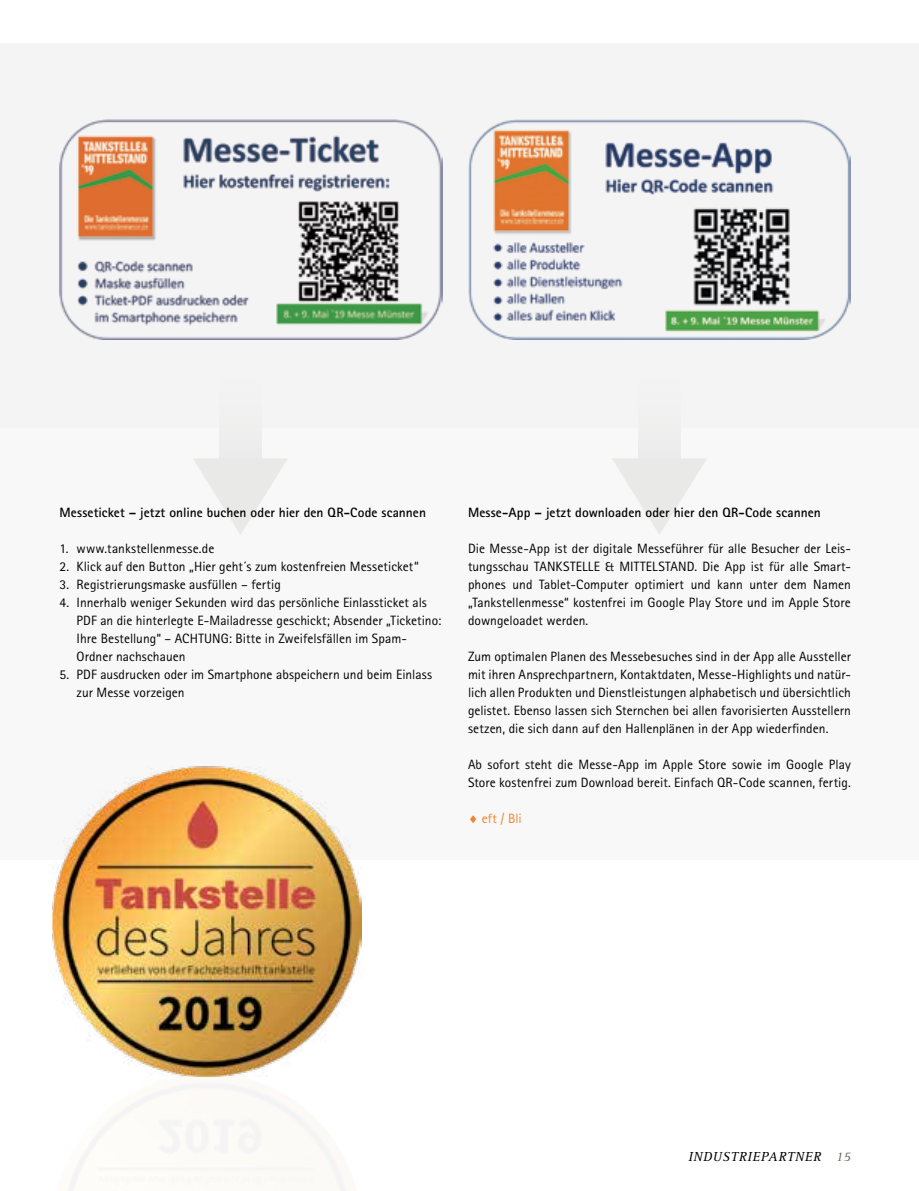
<style>
.page{position:relative;width:919px;height:1191px;background:#fff}
.page>*{position:absolute;margin:0;border:0;box-sizing:border-box;transform-origin:0 0}
.t1{font:13.5px/18px "Rotis Sans Serif Pro";letter-spacing:.005em;color:#000}
.t2{font:700 13.5px "Rotis Sans Serif Pro";letter-spacing:.005em;color:#000}
.t3{font:italic 13.5px "Rotis Serif Pro";letter-spacing:.05em;color:#000}
.t4{font:13.5px "Rotis Sans Serif Pro";letter-spacing:.005em;color:#ee842f}
.s1{color:#6a6864}
</style>
<div class="page">
<div style="left:0;top:43px;width:918px;height:385px;background:#f4f4f4"></div>
<div style="left:0;top:428px;width:918px;height:431px;background:#f8f8f8"></div>
<img style="left:468px;top:120px;width:382px;height:220px">
<img style="left:60px;top:120px;width:382px;height:220px">
<img style="left:51px;top:766px;width:310px;height:307px">
<img style="left:68px;top:1073px;width:277px;height:118px">
<div style="left:219px;top:358px;width:42px;height:113px;background:#f1f1f1"></div>
<svg style="left:194px;top:458px;width:93px;height:76px"></svg>
<div style="left:638px;top:358px;width:42px;height:113px;background:#f1f1f1"></div>
<svg style="left:613px;top:458px;width:93px;height:76px"></svg>
<p class="t2" style="left:60px;top:504px;width:368px">Messeticket – jetzt online buchen oder hier den QR-Code scannen</p>
<p class="t1" style="left:60px;top:540px;width:156px">1. www.tankstellenmesse.de</p>
<p class="t1" style="left:60px;top:558px;width:360px">2. Klick auf den Button „Hier geht´s zum kostenfreien Messeticket“</p>
<p class="t1" style="left:60px;top:576px;width:223px">3. Registrierungsmaske ausfüllen – fertig</p>
<p class="t1" style="left:77px;top:594px;width:366px;text-indent:-17px">4. Innerhalb weniger Sekunden wird das persönliche Einlassticket als PDF an die hinterlegte E-Mailadresse geschickt; Absender „Ticketino:<br>Ihre Bestellung“ – ACHTUNG: Bitte in Zweifelsfällen im Spam-Ordner nachschauen</p>
<p class="t1" style="left:77px;top:666px;width:357px;text-indent:-17px">5. PDF ausdrucken oder im Smartphone abspeichern und beim Einlass zur Messe vorzeigen</p>
<p class="t2" style="left:468px;top:504px;width:354px">Messe-App – jetzt downloaden oder hier den QR-Code scannen</p>
<p class="t1" style="left:468px;top:540px;width:384px;text-align:justify">Die Messe-App ist der digitale Messeführer für alle Besucher der Leis&shy;tungsschau TANKSTELLE &amp; MITTELSTAND. Die App ist für alle Smart&shy;phones und Tablet-Computer optimiert und kann unter dem Namen „Tankstellenmesse“ kostenfrei im Google Play Store und im Apple Store downgeloadet werden.</p>
<p class="t1" style="left:468px;top:648px;width:384px;text-align:justify">Zum optimalen Planen des Messebesuches sind in der App alle Aussteller mit ihren Ansprechpartnern, Kontaktdaten, Messe-Highlights und natür&shy;lich allen Produkten und Dienstleistungen alphabetisch und übersichtlich gelistet. Ebenso lassen sich Sternchen bei allen favorisierten Ausstellern setzen, die sich dann auf den Hallenplänen in der App wiederfinden.</p>
<p class="t1" style="left:468px;top:756px;width:384px">Ab sofort steht die Messe-App im Apple Store sowie im Google Play<br>Store kostenfrei zum Download bereit. Einfach QR-Code scannen, fertig.</p>
<p class="t4" style="left:468px;top:810px;width:55px">♦ eft / Bli</p>
<p class="t3" style="left:688px;top:1148px;width:164px">INDUSTRIEPARTNER <span class="s1">15</span></p>
</div>
